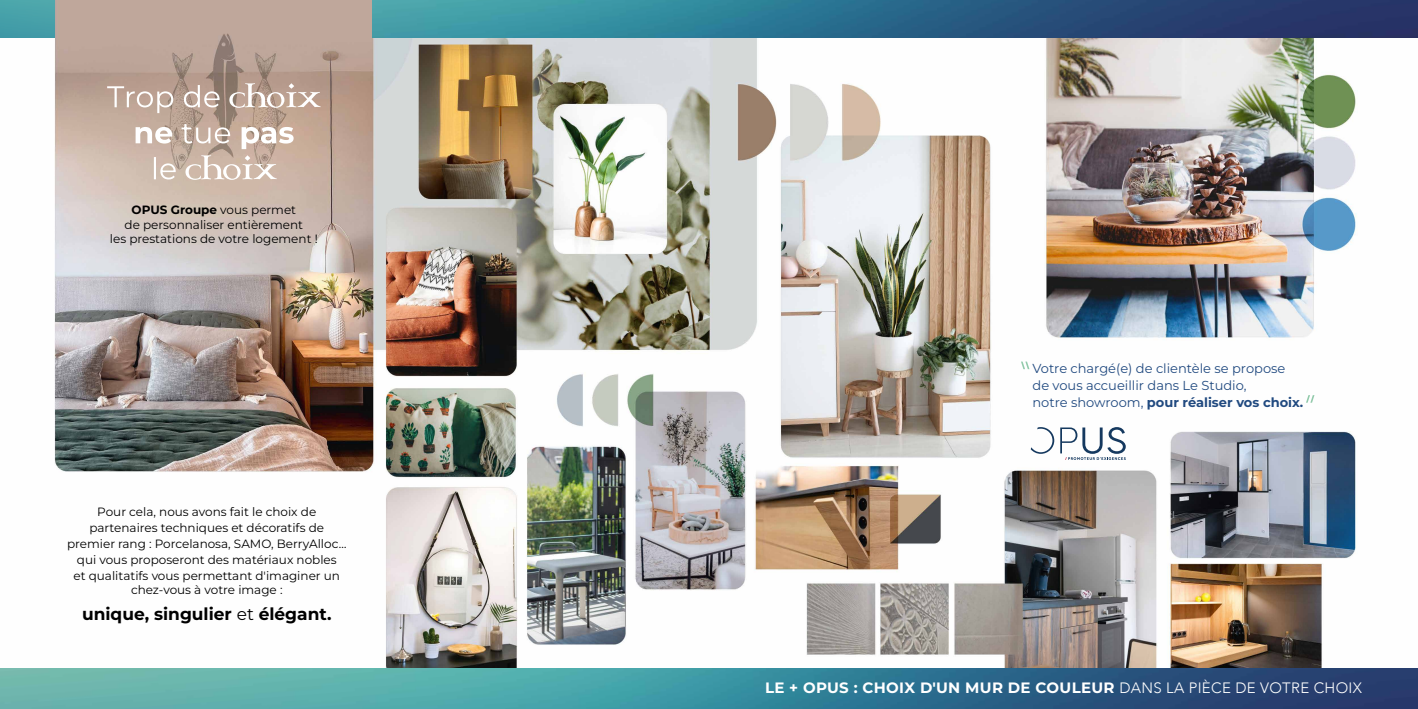
<style>
.page{position:relative;width:1418px;height:709px;background:#fff}
.page>*{position:absolute;margin:0;border:0;box-sizing:border-box;transform-origin:0 0}
.t1{font:700 17px "Montserrat";color:#000}
.t2{font:700 15px "Montserrat";letter-spacing:.02em;color:#fff}
.t3{font:13px/17px "Montserrat";color:#214a80}
.t4{font:12px/16px "Montserrat";color:#000;text-align:center}
.s1{font-weight:700}
.s2{font-weight:400}
.s3{font-family:"Avenir";font-weight:300}
</style>
<div class="page">
<img style="left:54px;top:0;width:1303px;height:668px">
<img style="left:373px;top:0;width:1044px;height:38px">
<div style="left:0;top:0;width:55px;height:38px;background:#47a1a9"></div>
<img style="left:0;top:668px;width:1417px;height:41px">
<svg style="left:154px;top:155px;width:123px;height:25px"></svg>
<svg style="left:136px;top:124px;width:157px;height:25px"></svg>
<svg style="left:107px;top:83px;width:213px;height:30px;background:#c0ab9e"></svg>
<svg style="left:1030px;top:427px;width:24px;height:27px"></svg>
<svg style="left:1060px;top:427px;width:65px;height:33px"></svg>
<svg style="left:1020px;top:361px;width:9px;height:8px"></svg>
<svg style="left:1305px;top:395px;width:9px;height:8px"></svg>
<p class="t4" style="left:110px;top:202px;width:209px;line-height:14.4px"><span class="s1">OPUS Groupe</span> vous permet<br>de personnaliser entièrement<br>les prestations de votre logement !</p>
<p class="t4" style="left:67px;top:503px;width:281px">Pour cela, nous avons fait le choix de partenaires techniques et décoratifs de premier rang : Porcelanosa, SAMO, BerryAlloc… qui vous proposeront des matériaux nobles<br>et qualitatifs vous permettant d'imaginer un</p>
<p class="t4" style="left:131px;top:581px;width:153px">chez-vous à votre image :</p>
<h1 class="t1" style="left:82px;top:603px;width:251px">unique, singulier <span class="s2">et</span> élégant.</h1>
<p class="t3" style="left:1032px;top:359px;width:272px">Votre chargé(e) de clientèle se propose de vous accueillir dans Le Studio,<br>notre showroom, <span class="s1">pour réaliser vos choix.</span></p>
<p class="t2" style="left:765px;top:677px;width:598px">LE + OPUS : CHOIX D'UN MUR DE COULEUR <span class="s3">DANS LA PIÈCE DE VOTRE CHOIX</span></p>
</div>
